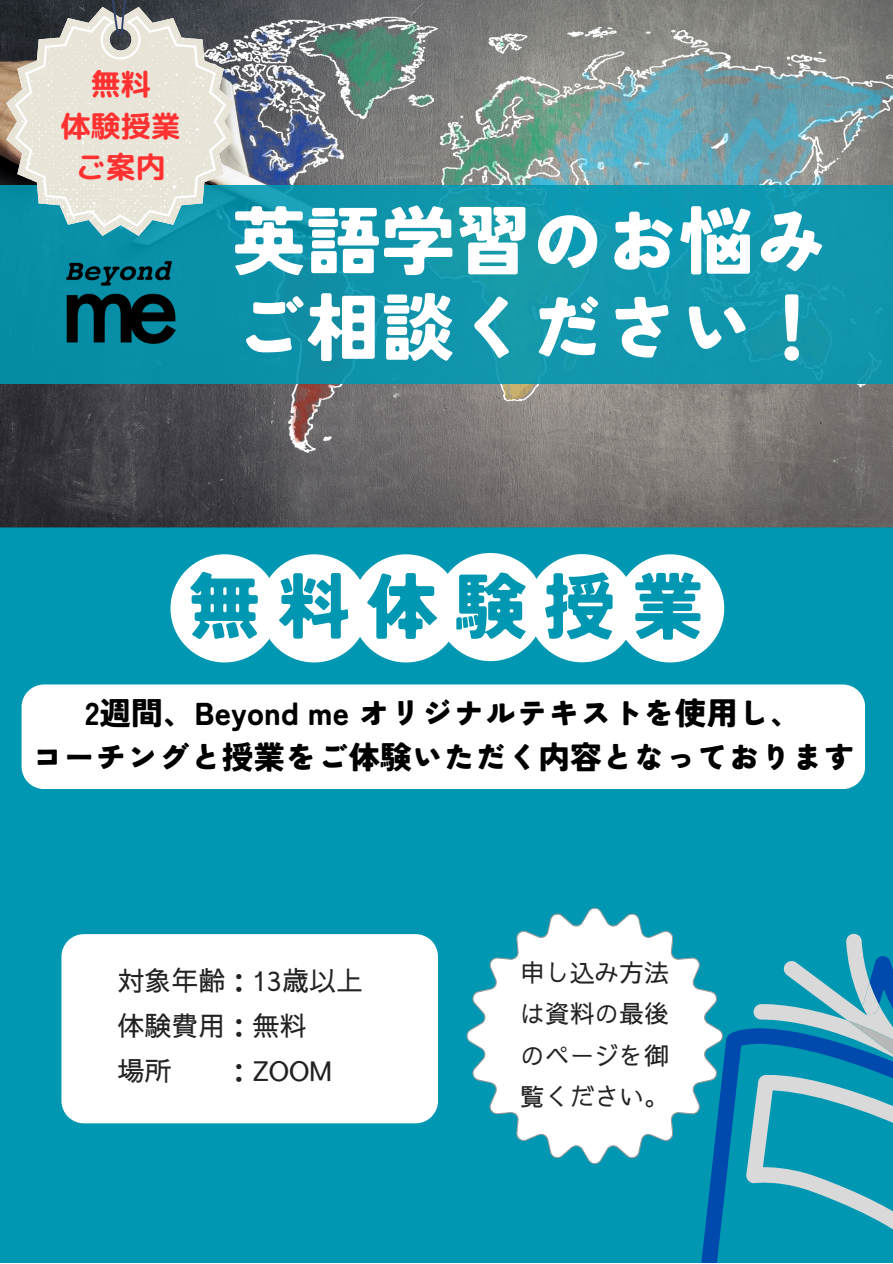
<style>
.page{position:relative;width:893px;height:1264px;background:#fff}
.page>*{position:absolute;margin:0;border:0;box-sizing:border-box;transform-origin:0 0}
.t1{font:900 74.7px "Tsunagi Gothic";color:#fff}
.t2{font:900 72px "Tsunagi Gothic";letter-spacing:.23em;color:#0097b2}
.t3{font:900 31.65px "Tsunagi Gothic";color:#000}
.t4{font:30px "rounded mplus 1 p bold";color:#ff3131}
.t5{font:500 27px "Sawarabi Gothic";color:#222}
.t6{font:500 24.75px/41.2px "Sawarabi Gothic";color:#222;text-align:justify}
</style>
<div class="page">
<div style="left:0;top:0;width:892px;height:1262px;background:#0097b2"></div>
<img style="left:0;top:0;width:892px;height:527px">
<div style="left:61px;top:934px;width:377px;height:189px;background:#fff"></div>
<div style="left:0;top:185px;width:892px;height:199px;background:#1095ac"></div>
<div style="left:22px;top:684px;width:843px;height:105px;background:#fff;border-radius:22px"></div>
<svg style="left:466px;top:907px;width:252px;height:256px;fill:#fff"></svg>
<svg style="left:623px;top:1012px;width:104px;height:250px"></svg>
<svg style="left:727px;top:933px;width:165px;height:296px"></svg>
<img style="left:41px;top:236px;width:135px;height:136px">
<svg style="left:6px;top:7px;width:229px;height:229px"></svg>
<svg style="left:18px;top:0;width:205px;height:224px;background:#c2c7c0"></svg>
<div style="left:170px;top:554px;width:109px;height:108px;background:#fff;border-radius:50%"></div>
<div style="left:260px;top:554px;width:108px;height:108px;background:#fff;border-radius:50%"></div>
<div style="left:352px;top:554px;width:108px;height:108px;background:#fff;border-radius:50%"></div>
<div style="left:436px;top:553px;width:108px;height:108px;background:#fff;border-radius:50%"></div>
<div style="left:528px;top:554px;width:108px;height:108px;background:#fff;border-radius:50%"></div>
<div style="left:616px;top:554px;width:108px;height:108px;background:#fff;border-radius:50%"></div>
<p class="t4" style="left:91px;top:63px;width:61px">無料</p>
<p class="t4" style="left:61px;top:104px;width:121px">体験授業</p>
<p class="t4" style="left:76px;top:146px;width:91px">ご案内</p>
<p class="t1" style="left:231px;top:203px;width:599px">英語学習のお悩み</p>
<p class="t1" style="left:231px;top:290px;width:599px">ご相談ください！</p>
<p class="t2" style="left:189px;top:570px;width:516px">無料体験授業</p>
<p class="t3" style="left:85px;top:697px;width:717px">2週間、Beyond me オリジナルテキストを使用し、</p>
<p class="t3" style="left:32px;top:741px;width:824px">コーチングと授業をご体験いただく内容となっております</p>
<p class="t5" style="left:117px;top:968px;width:247px">対象年齢：13歳以上</p>
<p class="t5" style="left:117px;top:1013px;width:190px">体験費用：無料</p>
<p class="t5" style="left:117px;top:1058px;width:55px">場所</p>
<p class="t5" style="left:225px;top:1058px;width:108px">：ZOOM</p>
<p class="t6" style="left:520px;top:953px;width:150px">申し込み方法は資料の最後のページを御覧ください。</p>
</div>
